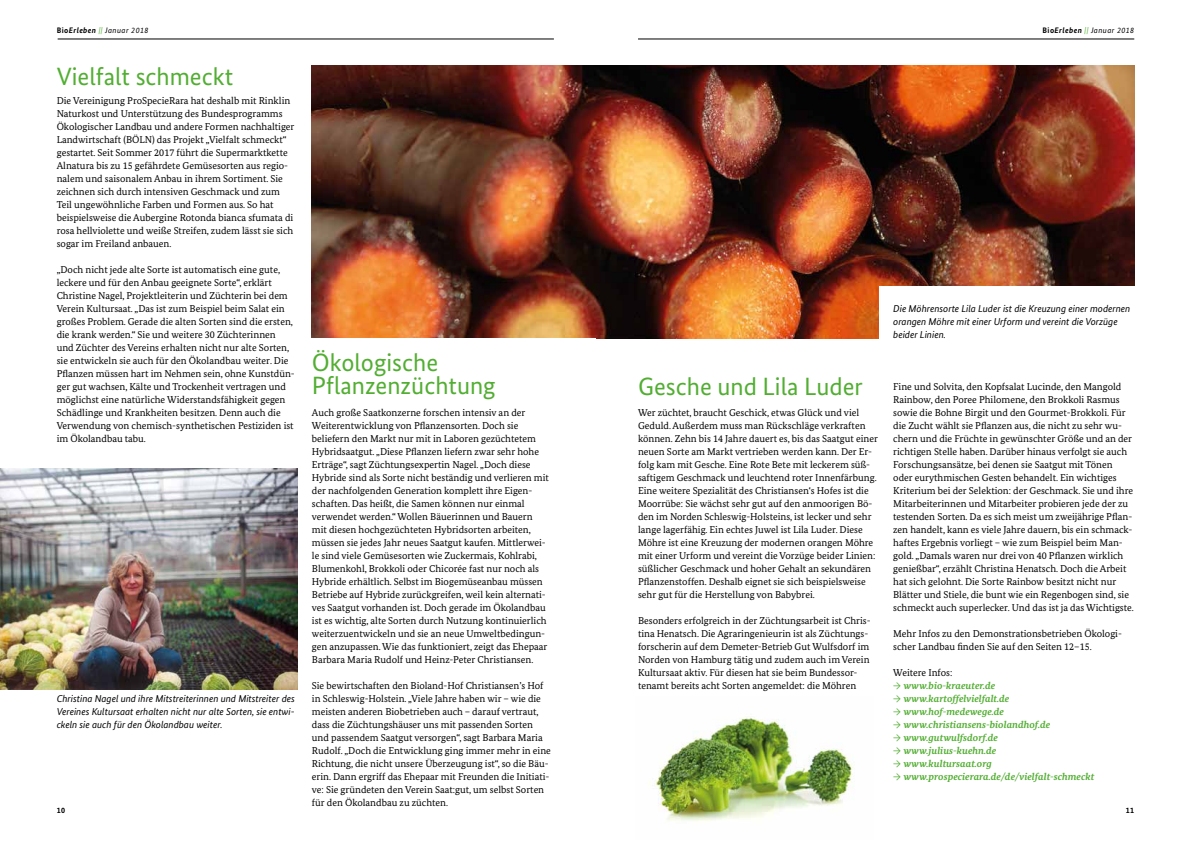
<style>
.page{position:relative;width:1191px;height:842px;background:#fff}
.page>*{position:absolute;margin:0;border:0;box-sizing:border-box;transform-origin:0 0}
.t1{font:25px/23px "Bundes Sans";color:#52ae32}
.t2{font:10px/13px "Bundes Serif";color:#000}
.t3{font:italic 10px/13px "Bundes Sans";color:#000;text-align:justify}
.t4{font:italic 700 10px "Bundes Serif";color:#52ae32}
.t5{font:italic 8px "Bundes Sans";letter-spacing:.05em;color:#000}
.t6{font:700 8px "Bundes Sans";color:#000}
.s1{font-weight:700;font-style:normal}
.s2{font-weight:700}
.s3{color:#52ae32}
.s4{font-family:"Bundes Sans";font-weight:400;font-style:normal}
</style>
<div class="page">
<hr style="left:638px;top:39px;width:496px;height:1px;background:#000">
<hr style="left:58px;top:39px;width:496px;height:1px;background:#000">
<img style="left:649px;top:718px;width:205px;height:103px">
<img style="left:312px;top:65px;width:822px;height:273px">
<img style="left:0;top:468px;width:298px;height:221px">
<div style="left:879px;top:286px;width:278px;height:74px;background:#fff"></div>
<p class="t5" style="left:57px;top:25px;width:93px"><span class="s1">Bio</span><span class="s2">Erleben</span> <span class="s3">||</span> Januar 2018</p>
<p class="t5" style="left:1042px;top:25px;width:93px"><span class="s1">Bio</span><span class="s2">Erleben</span> <span class="s3">||</span> Januar 2018</p>
<h1 class="t1" style="left:57px;top:64px;width:178px">Vielfalt schmeckt</h1>
<p class="t2" style="left:57px;top:94px;width:239px">Die Vereinigung ProSpecieRara hat deshalb mit Rinklin Naturkost und Unterstützung des Bundesprogramms Ökologischer Landbau und andere Formen nachhaltiger Landwirtschaft (BÖLN) das Projekt „Vielfalt schmeckt“ gestartet. Seit Sommer 2017 führt die Supermarktkette Alnatura bis zu 15 gefährdete Gemüsesorten aus regio&shy;nalem und saisonalem Anbau in ihrem Sortiment. Sie zeichnen sich durch intensiven Geschmack und zum Teil ungewöhnliche Farben und Formen aus. So hat beispielsweise die Aubergine Rotonda bianca sfumata di rosa hellviolette und weiße Streifen, zudem lässt sie sich sogar im Freiland anbauen.</p>
<p class="t2" style="left:57px;top:263px;width:240px">„Doch nicht jede alte Sorte ist automatisch eine gute, leckere und für den Anbau geeignete Sorte“, erklärt Christine Nagel, Projektleiterin und Züchterin bei dem Verein Kultursaat. „Das ist zum Beispiel beim Salat ein großes Problem. Gerade die alten Sorten sind die ersten, die krank werden.“ Sie und weitere 30 Züchterinnen und Züchter des Vereins erhalten nicht nur alte Sorten, sie entwickeln sie auch für den Ökolandbau weiter. Die Pflanzen müssen hart im Nehmen sein, ohne Kunstdün&shy;ger gut wachsen, Kälte und Trockenheit vertragen und möglichst eine natürliche Widerstandsfähigkeit gegen Schädlinge und Krankheiten besitzen. Denn auch die Verwendung von chemisch-synthetischen Pestiziden ist im Ökolandbau tabu.</p>
<p class="t3" style="left:893px;top:302px;width:239px;text-align:left">Die Möhrensorte Lila Luder ist die Kreuzung einer modernen orangen Möhre mit einer Urform und vereint die Vorzüge beider Linien.</p>
<h1 class="t1" style="left:312px;top:350px;width:185px">Ökologische<br>Pflanzenzüchtung</h1>
<p class="t2" style="left:312px;top:406px;width:238px">Auch große Saatkonzerne forschen intensiv an der Weiterentwicklung von Pflanzensorten. Doch sie beliefern den Markt nur mit in Laboren gezüchtetem Hybridsaatgut. „Diese Pflanzen liefern zwar sehr hohe Erträge“, sagt Züchtungsexpertin Nagel. „Doch diese Hybride sind als Sorte nicht beständig und verlieren mit der nachfolgenden Generation komplett ihre Eigen&shy;schaften. Das heißt, die Samen können nur einmal verwendet werden.“ Wollen Bäuerinnen und Bauern mit diesen hochgezüchteten Hybridsorten arbeiten, müssen sie jedes Jahr neues Saatgut kaufen. Mittlerwei&shy;le sind viele Gemüsesorten wie Zuckermais, Kohlrabi, Blumenkohl, Brokkoli oder Chicorée fast nur noch als Hybride erhältlich. Selbst im Biogemüseanbau müssen Betriebe auf Hybride zurückgreifen, weil kein alternati&shy;ves Saatgut vorhanden ist. Doch gerade im Ökolandbau ist es wichtig, alte Sorten durch Nutzung kontinuierlich weiterzuentwickeln und sie an neue Umweltbedingun&shy;gen anzupassen. Wie das funktioniert, zeigt das Ehepaar Barbara Maria Rudolf und Heinz-Peter Christiansen.</p>
<p class="t2" style="left:312px;top:679px;width:240px">Sie bewirtschaften den Bioland-Hof Christiansen’s Hof in Schleswig-Holstein. „Viele Jahre haben wir – wie die meisten anderen Biobetrieben auch – darauf vertraut, dass die Züchtungshäuser uns mit passenden Sorten und passendem Saatgut versorgen“, sagt Barbara Maria Rudolf. „Doch die Entwicklung ging immer mehr in eine Richtung, die nicht unsere Überzeugung ist“, so die Bäu&shy;erin. Dann ergriff das Ehepaar mit Freunden die Initiati&shy;ve: Sie gründeten den Verein Saat:gut, um selbst Sorten für den Ökolandbau zu züchten.</p>
<h1 class="t1" style="left:638px;top:375px;width:226px">Gesche und Lila Luder</h1>
<p class="t2" style="left:893px;top:380px;width:242px">Fine und Solvita, den Kopfsalat Lucinde, den Mangold Rainbow, den Poree Philomene, den Brokkoli Rasmus sowie die Bohne Birgit und den Gourmet-Brokkoli. Für die Zucht wählt sie Pflanzen aus, die nicht zu sehr wu&shy;chern und die Früchte in gewünschter Größe und an der richtigen Stelle haben. Darüber hinaus verfolgt sie auch Forschungsansätze, bei denen sie Saatgut mit Tönen oder eurythmischen Gesten behandelt. Ein wichtiges Kriterium bei der Selektion: der Geschmack. Sie und ihre Mitarbeiterinnen und Mitarbeiter probieren jede der zu testenden Sorten. Da es sich meist um zweijährige Pflan&shy;zen handelt, kann es viele Jahre dauern, bis ein schmack&shy;haftes Ergebnis vorliegt – wie zum Beispiel beim Man&shy;gold. „Damals waren nur drei von 40 Pflanzen wirklich genießbar“, erzählt Christina Henatsch. Doch die Arbeit hat sich gelohnt. Die Sorte Rainbow besitzt nicht nur Blätter und Stiele, die bunt wie ein Regenbogen sind, sie schmeckt auch superlecker. Und das ist ja das Wichtigste.</p>
<p class="t2" style="left:893px;top:627px;width:230px">Mehr Infos zu den Demonstrationsbetrieben Ökologi&shy;scher Landbau finden Sie auf den Seiten 12–15.</p>
<p class="t2" style="left:893px;top:666px;width:61px">Weitere Infos:</p>
<p class="t4" style="left:893px;top:679px;width:104px"><span class="s4">→</span> www.bio-kraeuter.de</p>
<p class="t4" style="left:893px;top:692px;width:118px"><span class="s4">→</span> www.kartoffelvielfalt.de</p>
<p class="t4" style="left:893px;top:705px;width:112px"><span class="s4">→</span> www.hof-medewege.de</p>
<p class="t4" style="left:893px;top:718px;width:158px"><span class="s4">→</span> www.christiansens-biolandhof.de</p>
<p class="t4" style="left:893px;top:731px;width:106px"><span class="s4">→</span> www.gutwulfsdorf.de</p>
<p class="t4" style="left:893px;top:744px;width:105px"><span class="s4">→</span> www.julius-kuehn.de</p>
<p class="t4" style="left:893px;top:757px;width:100px"><span class="s4">→</span> www.kultursaat.org</p>
<p class="t4" style="left:893px;top:770px;width:203px"><span class="s4">→</span> www.prospecierara.de/de/vielfalt-schmeckt</p>
<p class="t2" style="left:638px;top:406px;width:241px">Wer züchtet, braucht Geschick, etwas Glück und viel Geduld. Außerdem muss man Rückschläge verkraften können. Zehn bis 14 Jahre dauert es, bis das Saatgut einer neuen Sorte am Markt vertrieben werden kann. Der Er&shy;folg kam mit Gesche. Eine Rote Bete mit leckerem süß&shy;saftigem Geschmack und leuchtend roter Innenfärbung.<br>Eine weitere Spezialität des Christiansen‘s Hofes ist die Moorrübe: Sie wächst sehr gut auf den anmoorigen Bö&shy;den im Norden Schleswig-Holsteins, ist lecker und sehr lange lagerfähig. Ein echtes Juwel ist Lila Luder. Diese Möhre ist eine Kreuzung der modernen orangen Möhre mit einer Urform und vereint die Vorzüge beider Linien: süßlicher Geschmack und hoher Gehalt an sekundären Pflanzenstoffen. Deshalb eignet sie sich beispielsweise sehr gut für die Herstellung von Babybrei.</p>
<p class="t2" style="left:638px;top:614px;width:234px">Besonders erfolgreich in der Züchtungsarbeit ist Chris&shy;tina Henatsch. Die Agraringenieurin ist als Züchtungs&shy;forscherin auf dem Demeter-Betrieb Gut Wulfsdorf im Norden von Hamburg tätig und zudem auch im Verein Kultursaat aktiv. Für diesen hat sie beim Bundessor&shy;tenamt bereits acht Sorten angemeldet: die Möhren</p>
<p class="t3" style="left:57px;top:692px;width:240px">Christina Nagel und ihre Mitstreiterinnen und Mitstreiter des Vereines Kultursaat erhalten nicht nur alte Sorten, sie entwi&shy;ckeln sie auch für den Ökolandbau weiter.</p>
<p class="t6" style="left:57px;top:805px;width:10px">10</p>
<p class="t6" style="left:1125px;top:805px;width:10px">11</p>
</div>
